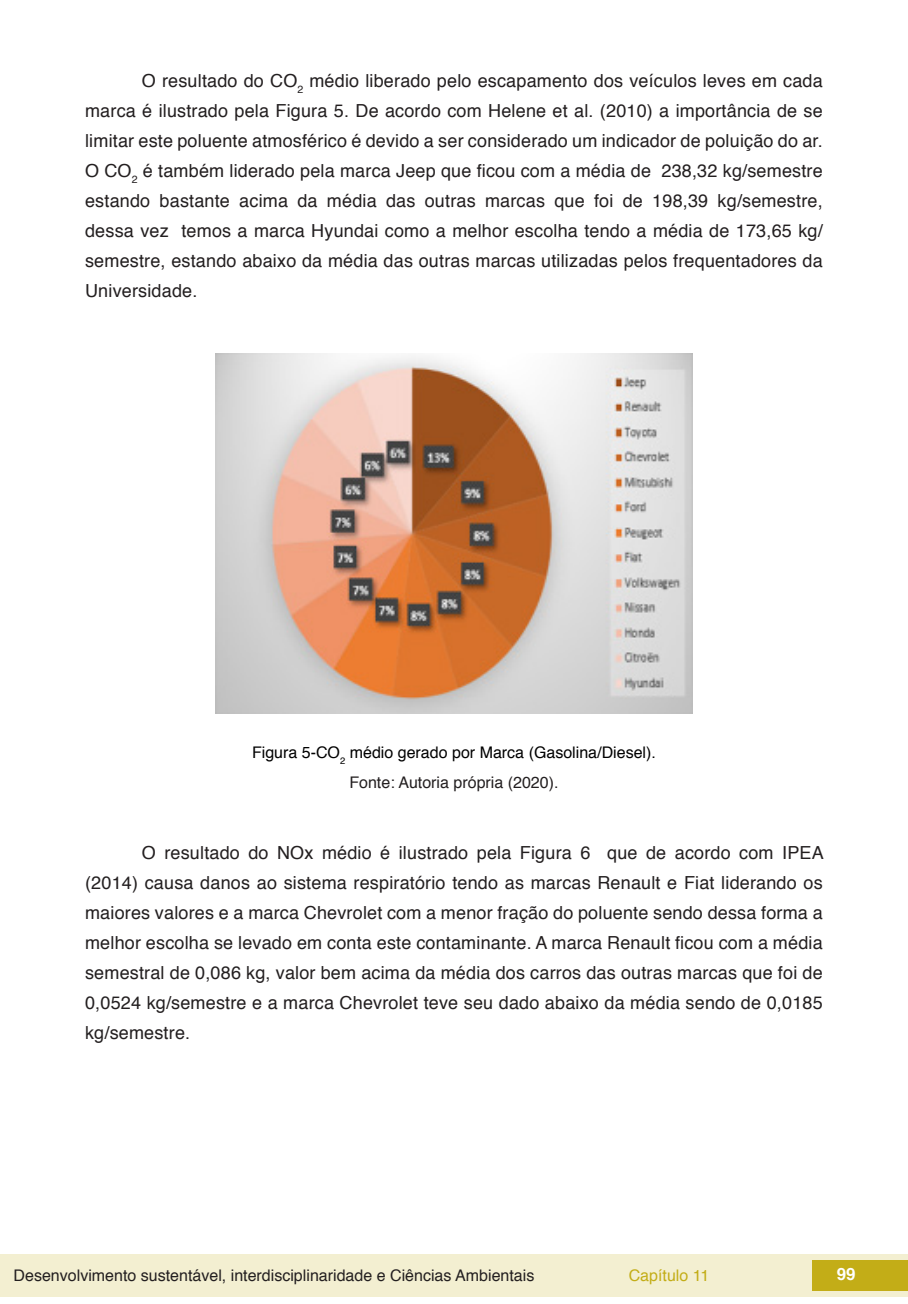
<style>
.page{position:relative;width:908px;height:1304px;background:#fff}
.page>*{position:absolute;margin:0;border:0;box-sizing:border-box;transform-origin:0 0}
.txt{font:18px/30px "Helvetica";letter-spacing:.01em;color:#231f20;text-align:justify}
.t1{font:700 16.8px "Helvetica";color:#fff}
.fonte_tab_gra_imag{font:16px "Helvetica";color:#231f20}
.info_tab_graf_imag{font:16px "Helvetica";color:#000}
.t2{font:16px "Helvetica";color:#c3ad17}
</style>
<div class="page">
<div style="left:0;top:1254px;width:906px;height:43px;background:#f3efd1"></div>
<div style="left:812px;top:1261px;width:95px;height:30px;background:#c3ad17"></div>
<img style="left:215px;top:354px;width:477px;height:360px">
<p class="txt" style="left:85px;top:66px;width:738px;text-indent:57px">O resultado do CO<sub>2</sub> médio liberado pelo escapamento dos veículos leves em cada marca é ilustrado pela Figura 5. De acordo com Helene et al. (2010) a importância de se limitar este poluente atmosférico é devido a ser considerado um indicador de poluição do ar.<br>O CO<sub>2</sub> é também liderado pela marca Jeep que ficou com a média de 238,32 kg/semestre estando bastante acima da média das outras marcas que foi de 198,39 kg/semestre, dessa vez temos a marca Hyundai como a melhor escolha tendo a média de 173,65 kg/ semestre, estando abaixo da média das outras marcas utilizadas pelos frequentadores da Universidade.</p>
<p class="info_tab_graf_imag" style="left:252px;top:740px;width:405px">Figura 5-CO<sub>2</sub> médio gerado por Marca (Gasolina/Diesel).</p>
<p class="fonte_tab_gra_imag" style="left:349px;top:770px;width:210px">Fonte: Autoria própria (2020).</p>
<p class="txt" style="left:85px;top:838px;width:739px;text-indent:57px">O resultado do NOx médio é ilustrado pela Figura 6 que de acordo com IPEA (2014) causa danos ao sistema respiratório tendo as marcas Renault e Fiat liderando os maiores valores e a marca Chevrolet com a menor fração do poluente sendo dessa forma a melhor escolha se levado em conta este contaminante. A marca Renault ficou com a média semestral de 0,086 kg, valor bem acima da média dos carros das outras marcas que foi de 0,0524 kg/semestre e a marca Chevrolet teve seu dado abaixo da média sendo de 0,0185 kg/semestre.</p>
<p class="fonte_tab_gra_imag" style="left:14px;top:1263px;width:522px">Desenvolvimento sustentável, interdisciplinaridade e Ciências Ambientais</p>
<p class="t2" style="left:628px;top:1263px;width:82px">Capítulo 11</p>
<p class="t1" style="left:836px;top:1261px;width:20px">99</p>
</div>
